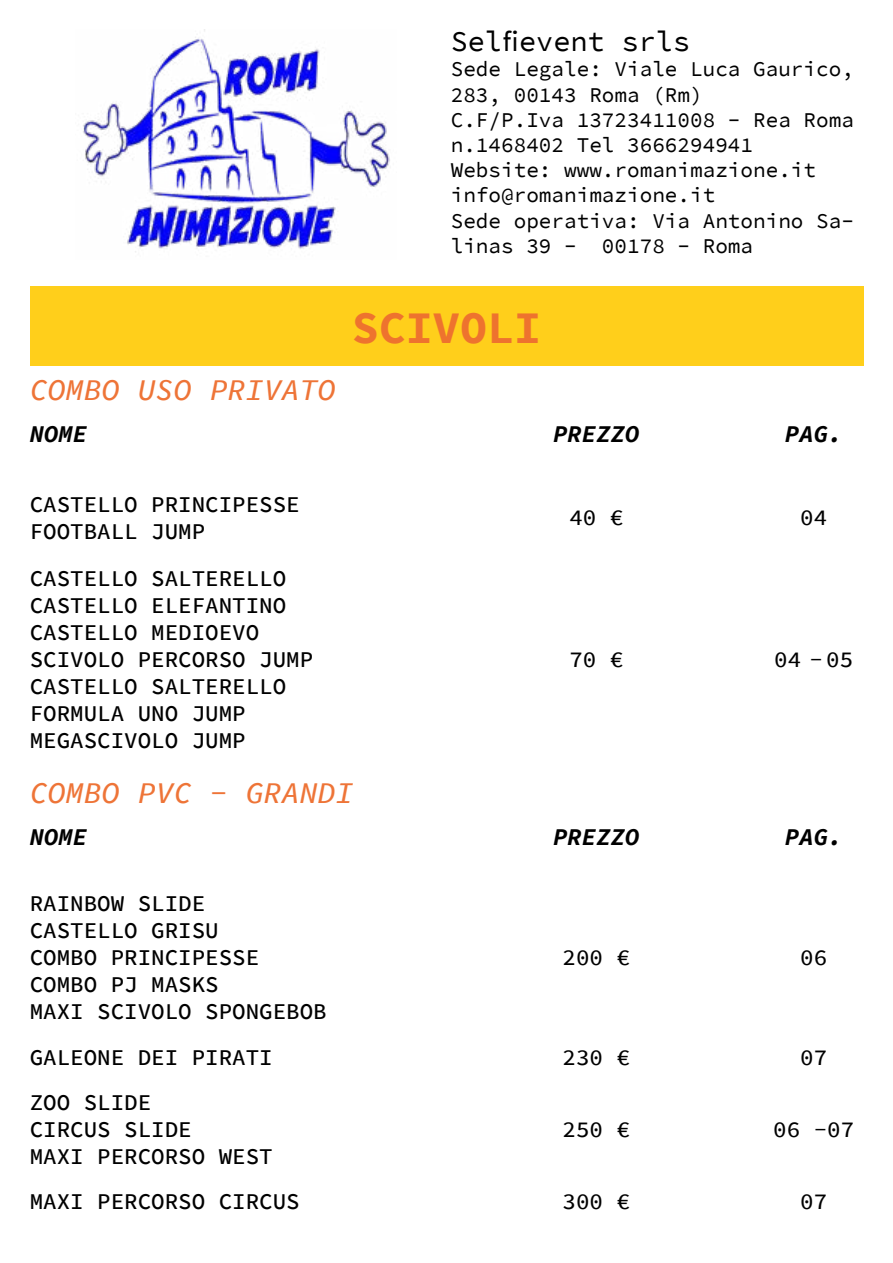
<style>
.page{position:relative;width:893px;height:1263px;background:#fff}
.page>*{position:absolute;margin:0;border:0;box-sizing:border-box;transform-origin:0 0}
.t1{font:700 45px "Source Code Pro";color:#ee732e}
.t2{font:italic 500 30px "Source Code Pro";color:#ee7437}
.t3{font:28.5px "Source Code Pro";color:#000}
.t4{font:italic 700 24px "Source Code Pro";color:#000}
.t5{font:500 22.5px/27px "Source Code Pro";color:#000}
.t6{font:21px/25.2px "Source Code Pro";color:#000}
</style>
<div class="page">
<img style="left:83px;top:30px;width:307px;height:222px">
<div style="left:30px;top:286px;width:833px;height:80px;background:#ffcf1b"></div>
<p class="t3" style="left:451px;top:21px;width:241px">Selfievent srls</p>
<p class="t6" style="left:451px;top:57px;width:405px">Sede Legale: Viale Luca Gaurico,<br>283, 00143 Roma (Rm)<br>C.F/P.Iva 13723411008 - Rea Roma n.1468402 Tel 3666294941<br>Website: www.romanimazione.it info@romanimazione.it<br>Sede operativa: Via Antonino Sa&shy;linas 39 - 00178 - Roma</p>
<h2 class="t2" style="left:30px;top:368px;width:308px">COMBO USO PRIVATO</h2>
<h1 class="t1" style="left:352px;top:295px;width:190px">SCIVOLI</h1>
<p class="t4" style="left:30px;top:417px;width:59px">NOME</p>
<p class="t4" style="left:553px;top:417px;width:88px">PREZZO</p>
<p class="t4" style="left:785px;top:417px;width:59px">PAG.</p>
<p class="t5" style="left:30px;top:491px;width:272px">CASTELLO PRINCIPESSE<br>FOOTBALL JUMP</p>
<p class="t5" style="left:569px;top:505px;width:55px">40 €</p>
<p class="t5" style="left:800px;top:505px;width:28px">04</p>
<p class="t5" style="left:30px;top:566px;width:285px">CASTELLO SALTERELLO<br>CASTELLO ELEFANTINO<br>CASTELLO MEDIOEVO<br>SCIVOLO PERCORSO JUMP<br>CASTELLO SALTERELLO<br>FORMULA UNO JUMP<br>MEGASCIVOLO JUMP</p>
<h2 class="t2" style="left:30px;top:771px;width:326px">COMBO PVC - GRANDI</h2>
<p class="t4" style="left:30px;top:820px;width:59px">NOME</p>
<p class="t4" style="left:553px;top:820px;width:88px">PREZZO</p>
<p class="t4" style="left:785px;top:820px;width:59px">PAG.</p>
<p class="t5" style="left:569px;top:647px;width:55px">70 €</p>
<p class="t5" style="left:774px;top:647px;width:80px">04 - 05</p>
<p class="t5" style="left:30px;top:890px;width:299px">RAINBOW SLIDE<br>CASTELLO GRISU<br>COMBO PRINCIPESSE<br>COMBO PJ MASKS<br>MAXI SCIVOLO SPONGEBOB</p>
<p class="t5" style="left:30px;top:1044px;width:245px">GALEONE DEI PIRATI</p>
<p class="t5" style="left:30px;top:1090px;width:245px">ZOO SLIDE<br>CIRCUS SLIDE<br>MAXI PERCORSO WEST</p>
<p class="t5" style="left:563px;top:944px;width:69px">200 €</p>
<p class="t5" style="left:800px;top:944px;width:28px">06</p>
<p class="t5" style="left:563px;top:1044px;width:69px">230 €</p>
<p class="t5" style="left:563px;top:1117px;width:69px">250 €</p>
<p class="t5" style="left:800px;top:1044px;width:28px">07</p>
<p class="t5" style="left:773px;top:1117px;width:82px">06 -07</p>
<p class="t5" style="left:30px;top:1189px;width:272px">MAXI PERCORSO CIRCUS</p>
<p class="t5" style="left:563px;top:1189px;width:69px">300 €</p>
<p class="t5" style="left:800px;top:1189px;width:28px">07</p>
</div>
